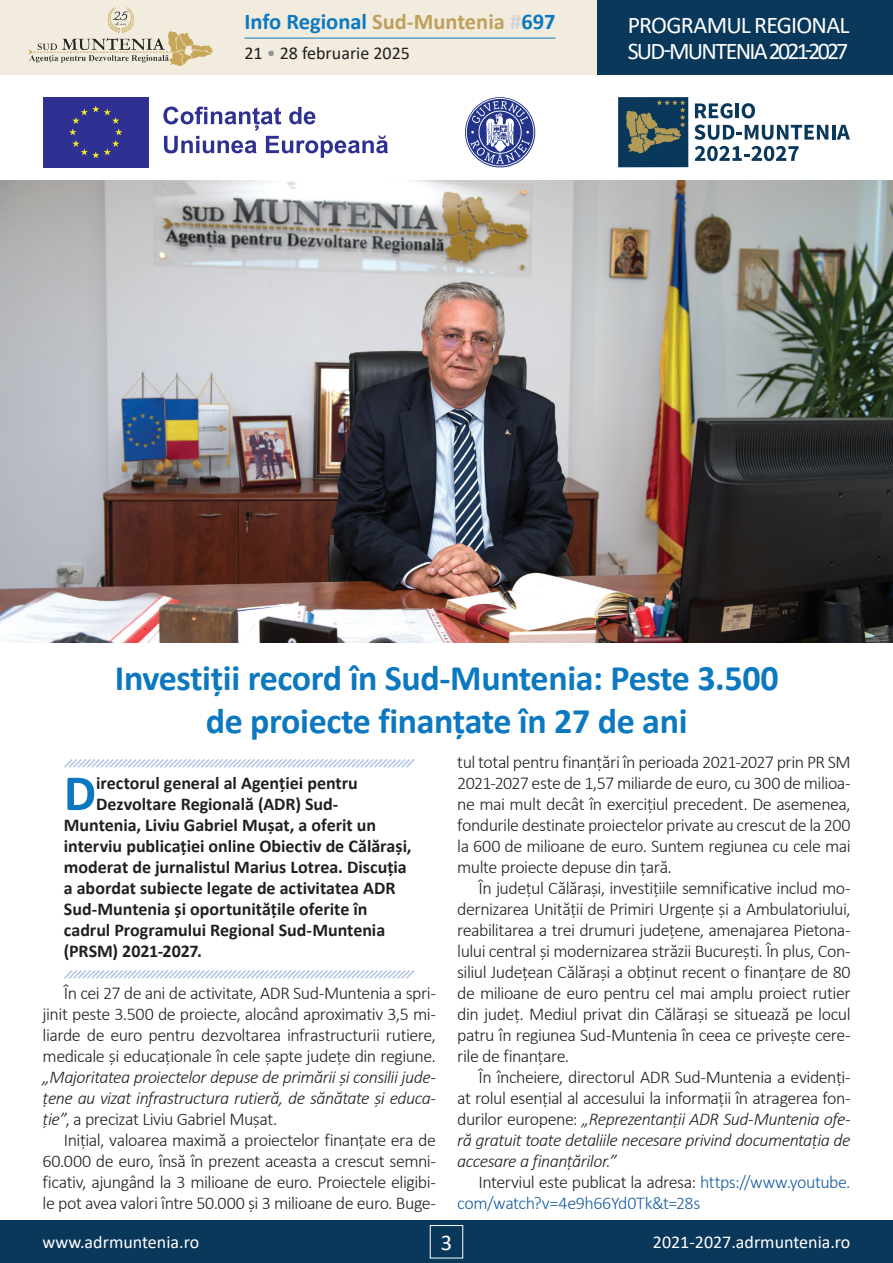
<style>
.page{position:relative;width:893px;height:1263px;background:#fff}
.page>*{position:absolute;margin:0;border:0;box-sizing:border-box;transform-origin:0 0}
.t1{font:700 51.15px "Calibri";color:#0c78bf}
.t2{font:700 36px/43.2px "Calibri";letter-spacing:-.01em;color:#0c78bf;text-align:center}
.t3{font:24px/25.5px "Calibri";letter-spacing:-.055em;color:#fff}
.t4{font:700 22.5px "Calibri";color:#0c78bf}
.t5{font:22.5px "Calibri";color:#fff}
.t6{font:300 18px/21px "Calibri";letter-spacing:-.03em;color:#231f20;text-align:justify}
.t7{font:700 18px "Calibri";color:#231f20}
.t8{font:italic 300 18px/21px "Calibri";letter-spacing:-.03em;color:#231f20;text-align:justify}
.t9{font:300 18px/21px "Calibri";letter-spacing:-.025em;color:#175d9e}
.t10{font:18px "Calibri";color:#fff}
.t11{font:18px "Calibri";color:#231f20}
.s1{color:#bfa05c}
.s2{color:#d1d2d4}
.s3{color:#939598}
.s4{font-style:normal}
.s5{font-style:italic}
.s6{color:#231f20}
</style>
<div class="page">
<div style="left:0;top:1220px;width:893px;height:43px;background:#0a385a"></div>
<div style="left:0;top:0;width:893px;height:75px;background:#f2ecdf"></div>
<div style="left:597px;top:0;width:296px;height:75px;background:#0a385a"></div>
<hr style="left:244px;top:38px;width:311px;height:1px;background:#0c78bf">
<img style="left:28px;top:7px;width:185px;height:59px">
<svg style="left:695px;top:146px;width:104px;height:15px"></svg>
<svg style="left:837px;top:125px;width:13px;height:15px"></svg>
<hr style="left:832px;top:125px;width:3px;height:15px;background:#0a385a">
<svg style="left:694px;top:125px;width:134px;height:15px"></svg>
<svg style="left:742px;top:103px;width:13px;height:15px"></svg>
<hr style="left:735px;top:103px;width:4px;height:15px;background:#0a385a">
<svg style="left:695px;top:103px;width:37px;height:15px"></svg>
<div style="left:618px;top:97px;width:70px;height:70px;background:#0a385a"></div>
<svg style="left:625px;top:100px;width:60px;height:53px"></svg>
<div style="left:43px;top:97px;width:105px;height:70px;background:#2e3092"></div>
<svg style="left:69px;top:105px;width:53px;height:53px"></svg>
<svg style="left:163px;top:107px;width:225px;height:51px"></svg>
<svg style="left:465px;top:97px;width:71px;height:71px"></svg>
<svg style="left:64px;top:759px;width:351px;height:9px"></svg>
<svg style="left:64px;top:970px;width:351px;height:9px"></svg>
<img style="left:0;top:180px;width:893px;height:462px">
<p class="t4" style="left:244px;top:6px;width:313px">Info Regional <span class="s1">Sud-Muntenia</span> <span class="s2">#</span>697</p>
<p class="t11" style="left:244px;top:41px;width:167px">21 <span class="s3">•</span> 28 februarie 2025</p>
<h3 class="t3" style="left:628px;top:12px;width:223px">PROGRAMUL REGIONAL<br>SUD-MUNTENIA 2021-2027</h3>
<h2 class="t2" style="left:115px;top:656px;width:665px">Investiții record în Sud-Muntenia: Peste 3.500 de proiecte finanțate în 27 de ani</h2>
<h1 class="t1" style="left:64px;top:757px;width:34px">D</h1>
<p class="t7" style="left:96px;top:770px;width:263px">irectorul general al Agenției pentru</p>
<p class="t7" style="left:96px;top:791px;width:244px">Dezvoltare Regională (ADR) Sud-</p>
<p class="t7" style="left:64px;top:812px;width:314px">Muntenia, Liviu Gabriel Mușat, a oferit un</p>
<p class="t7" style="left:64px;top:833px;width:349px">interviu publicației online Obiectiv de Călărași,</p>
<p class="t7" style="left:64px;top:854px;width:344px">moderat de jurnalistul Marius Lotrea. Discuția</p>
<p class="t7" style="left:64px;top:875px;width:333px">a abordat subiecte legate de activitatea ADR</p>
<p class="t7" style="left:64px;top:896px;width:305px">Sud-Muntenia şi oportunitățile oferite în</p>
<p class="t7" style="left:64px;top:917px;width:323px">cadrul Programului Regional Sud-Muntenia</p>
<p class="t7" style="left:64px;top:938px;width:140px">(PRSM) 2021-2027.</p>
<p class="t6" style="left:43px;top:982px;width:395px;text-indent:21px">În cei 27 de ani de activitate, ADR Sud-Muntenia a spri&shy;jinit peste 3.500 de proiecte, alocând aproximativ 3,5 mi&shy;liarde de euro pentru dezvoltarea infrastructurii rutiere, medicale și educaționale în cele șapte județe din regiune.</p>
<p class="t8" style="left:43px;top:1066px;width:395px">„Majoritatea proiectelor depuse de primării și consilii jude&shy;țene au vizat infrastructura rutieră, de sănătate și educa&shy;ție”<span class="s4">, a precizat Liviu Gabriel Mușat.</span></p>
<p class="t6" style="left:43px;top:1129px;width:395px;text-indent:21px">Inițial, valoarea maximă a proiectelor finanțate era de 60.000 de euro, însă în prezent aceasta a crescut semni&shy;ficativ, ajungând la 3 milioane de euro. Proiectele eligibi&shy;le pot avea valori între 50.000 și 3 milioane de euro. Buge-</p>
<p class="t6" style="left:457px;top:751px;width:395px">tul total pentru finanțări în perioada 2021-2027 prin PR SM 2021-2027 este de 1,57 miliarde de euro, cu 300 de milioa&shy;ne mai mult decât în exercițiul precedent. De asemenea, fondurile destinate proiectelor private au crescut de la 200 la 600 de milioane de euro. Suntem regiunea cu cele mai multe proiecte depuse din ţară.</p>
<p class="t6" style="left:457px;top:877px;width:395px;text-indent:21px">În județul Călărași, investițiile semnificative includ mo&shy;dernizarea Unității de Primiri Urgențe și a Ambulatoriului, reabilitarea a trei drumuri județene, amenajarea Pietona&shy;lului central și modernizarea străzii București. În plus, Con&shy;siliul Județean Călărași a obținut recent o finanțare de 80 de milioane de euro pentru cel mai amplu proiect rutier din județ. Mediul privat din Călărași se situează pe locul patru în regiunea Sud-Muntenia în ceea ce privește cere&shy;rile de finanțare.</p>
<p class="t6" style="left:457px;top:1067px;width:395px;text-indent:21px">În încheiere, directorul ADR Sud-Muntenia a evidenți&shy;at rolul esențial al accesului la informații în atragerea fon&shy;durilor europene: <span class="s5">„Reprezentanții ADR Sud-Muntenia ofe&shy;ră gratuit toate detaliile necesare privind documentația de accesare a finanțărilor.”</span></p>
<p class="t9" style="left:457px;top:1172px;width:395px;text-indent:21px"><span class="s6">Interviul este publicat la adresa:</span> https://www.youtube. com/watch?v=4e9h66Yd0Tk&amp;t=28s</p>
<p class="t10" style="left:43px;top:1230px;width:158px">www.adrmuntenia.ro</p>
<p class="t5" style="left:441px;top:1226px;width:13px">3</p>
<p class="t10" style="left:653px;top:1230px;width:199px">2021-2027.adrmuntenia.ro</p>
</div>
